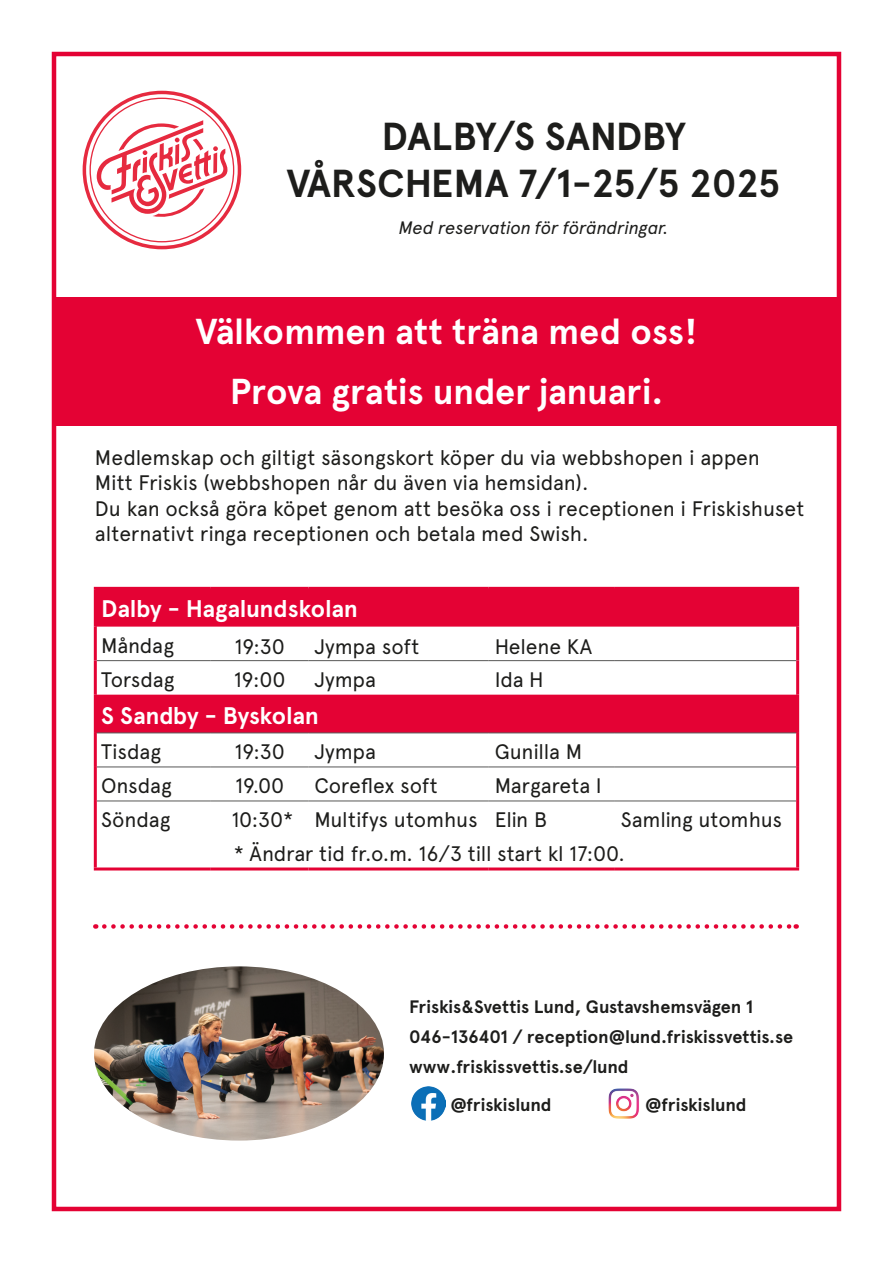
<style>
.page{position:relative;width:893px;height:1263px;background:#fff}
.page>*{position:absolute;margin:0;border:0;box-sizing:border-box;transform-origin:0 0}
.t1{font:700 39px "Apercu";letter-spacing:-.01em;color:#1d1d1b}
.t2{font:700 36px "Apercu";letter-spacing:-.005em;color:#fff}
.t3{font:700 24px "Apercu";letter-spacing:-.01em;color:#fff}
.t4{font:21px/25.2px "Apercu";letter-spacing:-.01em;color:#1d1d1b}
.t5{font:700 18px "Apercu";letter-spacing:-.005em;color:#1d1d1b}
.t6{font:italic 18px "Apercu";letter-spacing:-.015em;color:#1d1d1b}
</style>
<div class="page">
<svg style="left:83px;top:91px;width:158px;height:158px"></svg>
<img style="left:411px;top:1087px;width:34px;height:34px">
<img style="left:608px;top:1088px;width:31px;height:31px">
<svg style="left:104px;top:924px;width:693px;height:5px"></svg>
<svg style="left:97px;top:590px;width:699px;height:142px;fill:#e40234"></svg>
<hr style="left:94px;top:587px;width:117px;height:3px;background:#e40234">
<hr style="left:211px;top:587px;width:98px;height:3px;background:#e40234">
<hr style="left:309px;top:587px;width:180px;height:3px;background:#e40234">
<hr style="left:489px;top:587px;width:126px;height:3px;background:#e40234">
<hr style="left:615px;top:587px;width:184px;height:3px;background:#e40234">
<hr style="left:94px;top:590px;width:3px;height:37px;background:#e40234">
<hr style="left:796px;top:590px;width:3px;height:37px;background:#e40234">
<hr style="left:94px;top:695px;width:3px;height:38px;background:#e40234">
<hr style="left:796px;top:695px;width:3px;height:38px;background:#e40234">
<hr style="left:94px;top:835px;width:3px;height:32px;background:#e40234">
<hr style="left:796px;top:835px;width:3px;height:32px;background:#e40234">
<hr style="left:94px;top:867px;width:117px;height:3px;background:#e40234">
<hr style="left:211px;top:867px;width:98px;height:3px;background:#e40234">
<hr style="left:309px;top:867px;width:180px;height:3px;background:#e40234">
<hr style="left:489px;top:867px;width:126px;height:3px;background:#e40234">
<hr style="left:615px;top:867px;width:184px;height:3px;background:#e40234">
<hr style="left:97px;top:732px;width:114px;height:1px;background:#575756">
<hr style="left:211px;top:732px;width:98px;height:1px;background:#575756">
<hr style="left:309px;top:732px;width:180px;height:1px;background:#575756">
<hr style="left:489px;top:732px;width:126px;height:1px;background:#575756">
<hr style="left:615px;top:732px;width:181px;height:1px;background:#575756">
<hr style="left:97px;top:766px;width:114px;height:1px;background:#575756">
<hr style="left:211px;top:766px;width:98px;height:1px;background:#575756">
<hr style="left:309px;top:766px;width:180px;height:1px;background:#575756">
<hr style="left:489px;top:766px;width:126px;height:1px;background:#575756">
<hr style="left:615px;top:766px;width:181px;height:1px;background:#575756">
<hr style="left:97px;top:800px;width:114px;height:1px;background:#575756">
<hr style="left:211px;top:800px;width:98px;height:1px;background:#575756">
<hr style="left:309px;top:800px;width:180px;height:1px;background:#575756">
<hr style="left:489px;top:800px;width:126px;height:1px;background:#575756">
<hr style="left:615px;top:800px;width:181px;height:1px;background:#575756">
<hr style="left:94px;top:733px;width:3px;height:34px;background:#e40234">
<hr style="left:796px;top:733px;width:3px;height:34px;background:#e40234">
<hr style="left:94px;top:767px;width:3px;height:34px;background:#e40234">
<hr style="left:796px;top:767px;width:3px;height:34px;background:#e40234">
<hr style="left:94px;top:801px;width:3px;height:34px;background:#e40234">
<hr style="left:796px;top:801px;width:3px;height:34px;background:#e40234">
<hr style="left:94px;top:627px;width:3px;height:34px;background:#e40234">
<hr style="left:796px;top:627px;width:3px;height:34px;background:#e40234">
<hr style="left:94px;top:661px;width:3px;height:34px;background:#e40234">
<hr style="left:796px;top:661px;width:3px;height:34px;background:#e40234">
<hr style="left:97px;top:660px;width:114px;height:1px;background:#575756">
<hr style="left:211px;top:660px;width:98px;height:1px;background:#575756">
<hr style="left:309px;top:660px;width:180px;height:1px;background:#575756">
<hr style="left:489px;top:660px;width:126px;height:1px;background:#575756">
<hr style="left:615px;top:660px;width:181px;height:1px;background:#575756">
<div style="left:52px;top:52px;width:789px;height:1159px;border:4px solid #e40234"></div>
<div style="left:55px;top:297px;width:783px;height:129px;background:#e40234"></div>
<img style="left:94px;top:966px;width:290px;height:174px">
<p class="t1" style="left:381px;top:113px;width:306px">DALBY/S SANDBY</p>
<p class="t1" style="left:287px;top:160px;width:495px">VÅRSCHEMA 7/1-25/5 2025</p>
<p class="t6" style="left:399px;top:217px;width:271px">Med reservation för förändringar.</p>
<p class="t2" style="left:196px;top:310px;width:503px">Välkommen att träna med oss!</p>
<p class="t2" style="left:230px;top:370px;width:435px">Prova gratis under januari.</p>
<p class="t4" style="left:95px;top:445px;width:667px">Medlemskap och giltigt säsongskort köper du via webbshopen i appen<br>Mitt Friskis (webbshopen når du även via hemsidan).</p>
<p class="t4" style="left:95px;top:495px;width:711px">Du kan också göra köpet genom att besöka oss i receptionen i Friskishuset alternativt ringa receptionen och betala med Swish.</p>
<p class="t3" style="left:101px;top:594px;width:258px">Dalby - Hagalundskolan</p>
<p class="t4" style="left:101px;top:633px;width:74px">Måndag</p>
<p class="t4" style="left:234px;top:634px;width:52px">19:30</p>
<p class="t4" style="left:315px;top:634px;width:106px">Jympa soft</p>
<p class="t4" style="left:495px;top:634px;width:99px">Helene KA</p>
<p class="t4" style="left:101px;top:667px;width:75px">Torsdag</p>
<p class="t4" style="left:234px;top:667px;width:53px">19:00</p>
<p class="t4" style="left:315px;top:667px;width:63px">Jympa</p>
<p class="t4" style="left:495px;top:667px;width:50px">Ida H</p>
<p class="t3" style="left:101px;top:701px;width:219px">S Sandby - Byskolan</p>
<p class="t4" style="left:101px;top:739px;width:61px">Tisdag</p>
<p class="t4" style="left:234px;top:739px;width:52px">19:30</p>
<p class="t4" style="left:315px;top:739px;width:63px">Jympa</p>
<p class="t4" style="left:495px;top:739px;width:89px">Gunilla M</p>
<p class="t4" style="left:101px;top:773px;width:72px">Onsdag</p>
<p class="t4" style="left:235px;top:773px;width:51px">19.00</p>
<p class="t4" style="left:315px;top:773px;width:125px">Coreflex soft</p>
<p class="t4" style="left:495px;top:773px;width:109px">Margareta I</p>
<p class="t4" style="left:101px;top:807px;width:71px">Söndag</p>
<p class="t4" style="left:232px;top:807px;width:63px">10:30*</p>
<p class="t4" style="left:315px;top:807px;width:165px">Multifys utomhus</p>
<p class="t4" style="left:495px;top:807px;width:54px">Elin B</p>
<p class="t4" style="left:621px;top:807px;width:163px">Samling utomhus</p>
<p class="t4" style="left:234px;top:841px;width:393px">* Ändrar tid fr.o.m. 16/3 till start kl 17:00.</p>
<p class="t5" style="left:409px;top:996px;width:346px">Friskis&amp;Svettis Lund, Gustavshemsvägen 1</p>
<p class="t5" style="left:409px;top:1026px;width:386px">046-136401 / reception@lund.friskissvettis.se</p>
<p class="t5" style="left:409px;top:1056px;width:221px">www.friskissvettis.se/lund</p>
<p class="t5" style="left:450px;top:1094px;width:103px">@friskislund</p>
<p class="t5" style="left:645px;top:1094px;width:103px">@friskislund</p>
</div>
